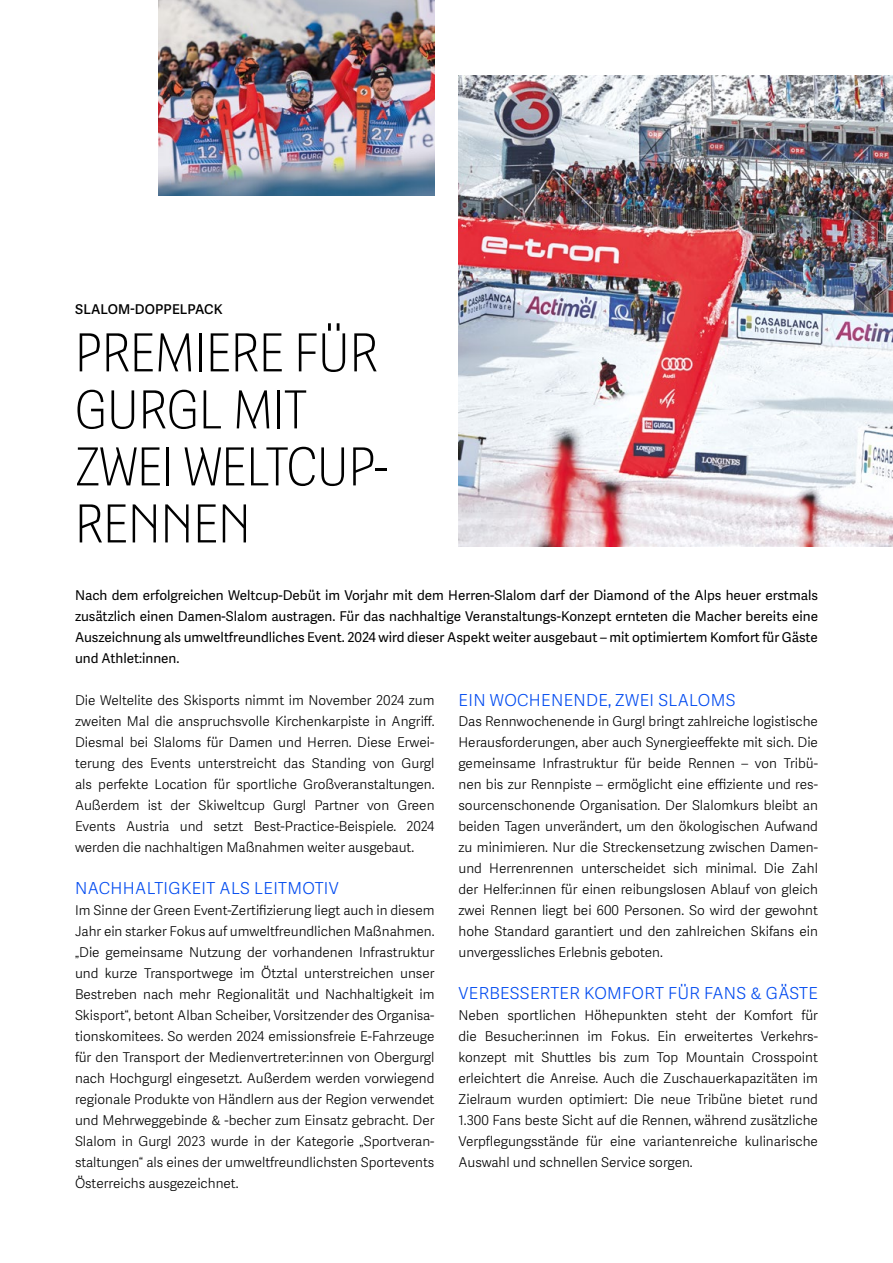
<style>
.page{position:relative;width:893px;height:1263px;background:#fff}
.page>*{position:absolute;margin:0;border:0;box-sizing:border-box;transform-origin:0 0}
.t1{font:100 52.5px/57px "Adelle Sans Cnd Gurgl HL";color:#000}
.t2{font:300 16.5px "Adelle Sans Gurgl";letter-spacing:.02em;color:#004af0}
.t3{font:300 13.5px/21px "Adelle Sans Gurgl";color:#000;text-align:justify}
.t4{font:13.5px/21px "Adelle Sans Gurgl";color:#000;text-align:justify}
.t5{font:600 13.5px "Adelle Sans Gurgl";letter-spacing:.01em;color:#000}
</style>
<div class="page">
<img style="left:458px;top:75px;width:435px;height:472px">
<img style="left:159px;top:0;width:275px;height:195px">
<p class="t5" style="left:75px;top:301px;width:149px">SLALOM-DOPPELPACK</p>
<h1 class="t1" style="left:75px;top:326px;width:315px">PREMIERE FÜR<br>GURGL MIT<br>ZWEI WELTCUP-<br>RENNEN</h1>
<p class="t4" style="left:75px;top:585px;width:744px">Nach dem erfolgreichen Weltcup-Debüt im Vorjahr mit dem Herren-Slalom darf der Diamond of the Alps heuer erstmals zusätzlich einen Damen-Slalom austragen. Für das nachhaltige Veranstaltungs-Konzept ernteten die Macher bereits eine Auszeichnung als umweltfreundliches Event. 2024 wird dieser Aspekt weiter ausgebaut – mit optimiertem Komfort für Gäste und Athlet:innen.</p>
<p class="t3" style="left:75px;top:690px;width:361px">Die Weltelite des Skisports nimmt im November 2024 zum zweiten Mal die anspruchsvolle Kirchenkarpiste in Angriff.<br>Diesmal bei Slaloms für Damen und Herren. Diese Erwei&shy;terung des Events unterstreicht das Standing von Gurgl als perfekte Location für sportliche Großveranstaltungen.<br>Außerdem ist der Skiweltcup Gurgl Partner von Green Events Austria und setzt Best-Practice-Beispiele. 2024 werden die nachhaltigen Maßnahmen weiter ausgebaut.</p>
<p class="t2" style="left:75px;top:879px;width:265px">NACHHALTIGKEIT ALS LEITMOTIV</p>
<p class="t3" style="left:75px;top:900px;width:361px">Im Sinne der Green Event-Zertifizierung liegt auch in diesem Jahr ein starker Fokus auf umweltfreundlichen Maßnahmen. „Die gemeinsame Nutzung der vorhandenen Infrastruktur und kurze Transportwege im Ötztal unterstreichen unser Bestreben nach mehr Regionalität und Nachhaltigkeit im Skisport“, betont Alban Scheiber, Vorsitzender des Organisa&shy;tionskomitees. So werden 2024 emissionsfreie E-Fahrzeuge für den Transport der Medienvertreter:innen von Obergurgl nach Hochgurgl eingesetzt. Außerdem werden vorwiegend regionale Produkte von Händlern aus der Region verwendet und Mehrweggebinde &amp; -becher zum Einsatz gebracht. Der Slalom in Gurgl 2023 wurde in der Kategorie „Sportveran&shy;staltungen“ als eines der umweltfreundlichsten Sportevents Österreichs ausgezeichnet.</p>
<p class="t2" style="left:459px;top:690px;width:278px">EIN WOCHENENDE, ZWEI SLALOMS</p>
<p class="t3" style="left:458px;top:711px;width:361px">Das Rennwochenende in Gurgl bringt zahlreiche logistische Herausforderungen, aber auch Synergieeffekte mit sich. Die gemeinsame Infrastruktur für beide Rennen – von Tribü&shy;nen bis zur Rennpiste – ermöglicht eine effiziente und res&shy;sourcenschonende Organisation. Der Slalomkurs bleibt an beiden Tagen unverändert, um den ökologischen Aufwand zu minimieren. Nur die Streckensetzung zwischen Damen&shy;und Herrenrennen unterscheidet sich minimal. Die Zahl der Helfer:innen für einen reibungslosen Ablauf von gleich zwei Rennen liegt bei 600 Personen. So wird der gewohnt hohe Standard garantiert und den zahlreichen Skifans ein unvergessliches Erlebnis geboten.</p>
<p class="t2" style="left:459px;top:984px;width:361px">VERBESSERTER KOMFORT FÜR FANS &amp; GÄSTE</p>
<p class="t3" style="left:458px;top:1005px;width:361px">Neben sportlichen Höhepunkten steht der Komfort für die Besucher:innen im Fokus. Ein erweitertes Verkehrs&shy;konzept mit Shuttles bis zum Top Mountain Crosspoint erleichtert die Anreise. Auch die Zuschauerkapazitäten im Zielraum wurden optimiert: Die neue Tribüne bietet rund 1.300 Fans beste Sicht auf die Rennen, während zusätzliche Verpflegungsstände für eine variantenreiche kulinarische Auswahl und schnellen Service sorgen.</p>
</div>
